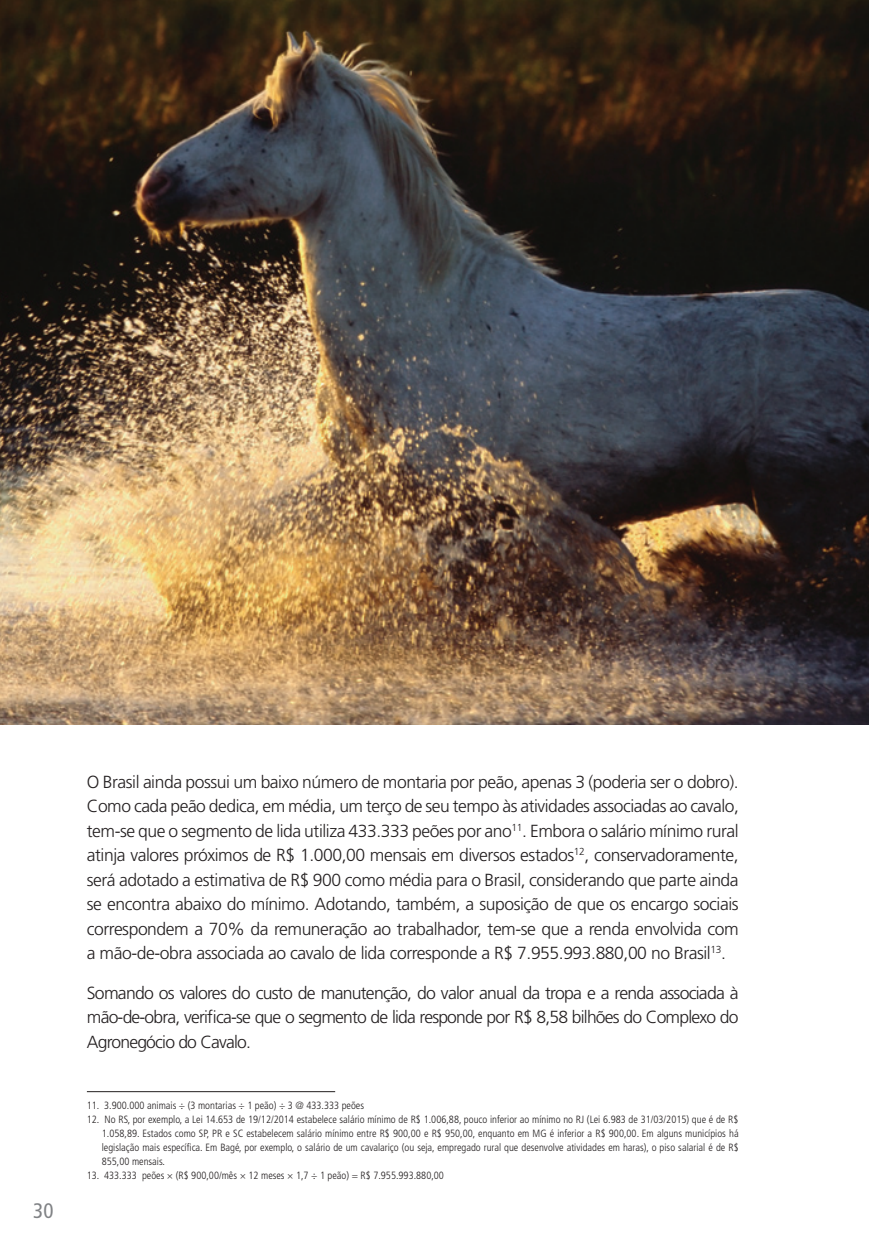
<style>
.page{position:relative;width:869px;height:1241px;background:#fff}
.page>*{position:absolute;margin:0;border:0;box-sizing:border-box;transform-origin:0 0}
.t1{font:condensed 21px "Frutiger LT Std";color:#808285}
.t2{font:300 17.5px/24.5px "Frutiger LT Std";letter-spacing:-.045em;color:#231f20;text-align:justify}
.t3{font:300 condensed 10.5px/14px "Frutiger LT Std";color:#231f20;text-align:justify}
</style>
<div class="page">
<hr style="left:87px;top:1091px;width:248px;height:1px;background:#231f20">
<img style="left:0;top:0;width:868px;height:724px">
<p class="t1" style="left:33px;top:1198px;width:22px">30</p>
<p class="t2" style="left:87px;top:769px;width:653px">O Brasil ainda possui um baixo número de montaria por peão, apenas 3 (poderia ser o dobro).<br>Como cada peão dedica, em média, um terço de seu tempo às atividades associadas ao cavalo, tem-se que o segmento de lida utiliza 433.333 peões por ano<sup>11</sup>. Embora o salário mínimo rural atinja valores próximos de R$ 1.000,00 mensais em diversos estados<sup>12</sup>, conservadoramente, será adotado a estimativa de R$ 900 como média para o Brasil, considerando que parte ainda se encontra abaixo do mínimo. Adotando, também, a suposição de que os encargo sociais correspondem a 70% da remuneração ao trabalhador, tem-se que a renda envolvida com a mão-de-obra associada ao cavalo de lida corresponde a R$ 7.955.993.880,00 no Brasil<sup>13</sup>.</p>
<p class="t2" style="left:87px;top:980px;width:653px">Somando os valores do custo de manutenção, do valor anual da tropa e a renda associada à mão-de-obra, verifica-se que o segmento de lida responde por R$ 8,58 bilhões do Complexo do Agronegócio do Cavalo.</p>
<p class="t3" style="left:87px;top:1098px;width:278px">11. 3.900.000 animais ÷ (3 montarias ÷ 1 peão) ÷ 3 @ 433.333 peões</p>
<p class="t3" style="left:102px;top:1112px;width:638px;text-indent:-15px">12. No RS, por exemplo, a Lei 14.653 de 19/12/2014 estabelece salário mínimo de R$ 1.006,88, pouco inferior ao mínimo no RJ (Lei 6.983 de 31/03/2015) que é de R$ 1.058,89. Estados como SP, PR e SC estabelecem salário mínimo entre R$ 900,00 e R$ 950,00, enquanto em MG é inferior a R$ 900,00. Em alguns municípios há legislação mais específica. Em Bagé, por exemplo, o salário de um cavalariço (ou seja, empregado rural que desenvolve atividades em haras), o piso salarial é de R$ 855,00 mensais.</p>
<p class="t3" style="left:87px;top:1168px;width:358px">13. 433.333 peões × (R$ 900,00/mês × 12 meses × 1,7 ÷ 1 peão) = R$ 7.955.993.880,00</p>
</div>
